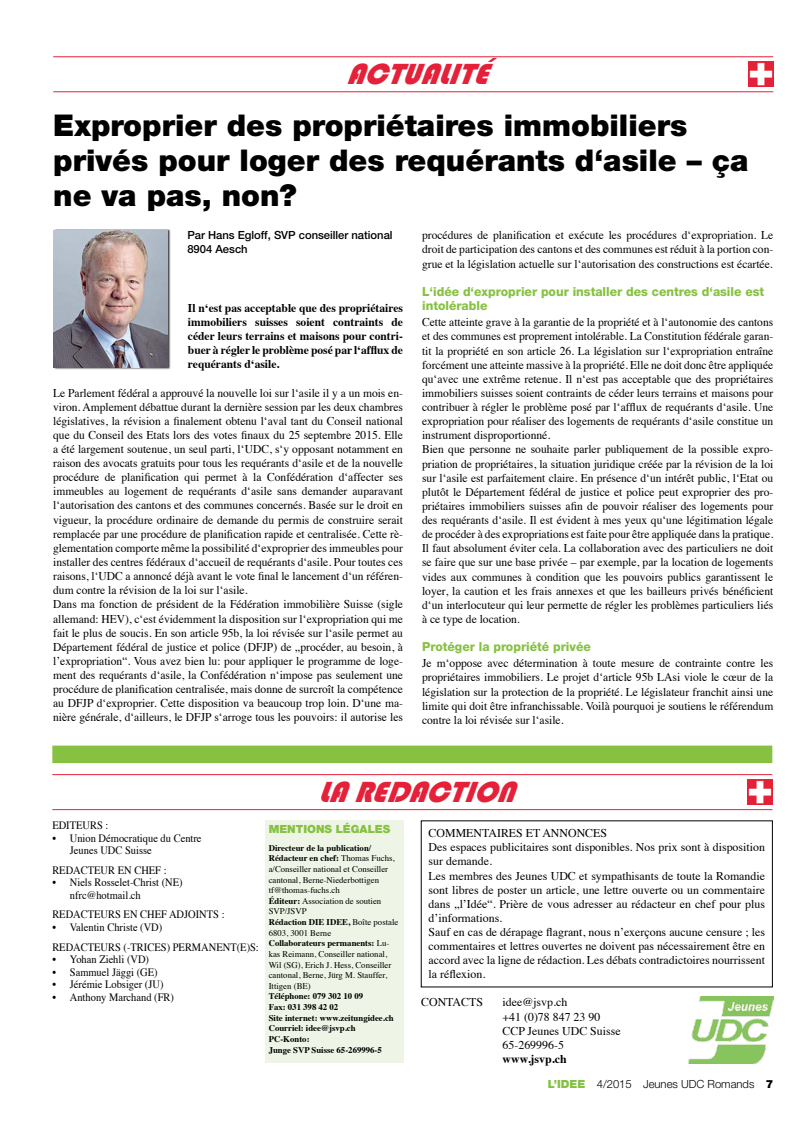
<style>
.page{position:relative;width:791px;height:1134px;background:#fff}
.page>*{position:absolute;margin:0;border:0;box-sizing:border-box;transform-origin:0 0}
.t1{font:900 30px/35px "Helvetica Neue";color:#000}
.t2{font:italic 30px "Bauhaus 93";color:#e52039}
.t3{font:800 12.5px/14.4px "Helvetica Neue";color:#86c142}
.t4{font:11.88px/14.1px "Times";color:#000}
.t5{font:700 11.88px/14.1px "Times";color:#000;text-align:justify}
.t6{font:11.25px/12.5px "Times";color:#000;scale:.93 1}
.t7{font:500 11.25px/14.1px "Helvetica Neue";color:#000}
.t8{font:300 11.25px "Helvetica Neue";color:#000}
.t9{font:900 11.25px "Helvetica Neue";color:#86c142}
.t10{font:8.75px/10.6px "Times";color:#000}
.t11{font:700 8.75px/10.6px "Times";color:#000}
.s1{font-weight:700}
.s2{font-weight:900;color:#86c142}
.s3{font-weight:900}
</style>
<div class="page">
<div style="left:52px;top:746px;width:720px;height:17px;background:#86c142"></div>
<div style="left:265px;top:821px;width:138px;height:242px;background:#eef5e7"></div>
<img style="left:688px;top:996px;width:84px;height:67px">
<hr style="left:52px;top:774px;width:720px;height:1px;background:#e52039">
<hr style="left:52px;top:809px;width:720px;height:1px;background:#e52039">
<img style="left:747px;top:780px;width:25px;height:24px">
<hr style="left:53px;top:56px;width:719px;height:1px;background:#e52039">
<hr style="left:53px;top:91px;width:719px;height:1px;background:#e52039">
<img style="left:748px;top:62px;width:24px;height:25px">
<div style="left:53px;top:229px;width:118px;height:140px;background:#000;opacity:.75"></div>
<img style="left:53px;top:230px;width:114px;height:138px">
<h1 class="t2" style="left:346px;top:57px;width:143px">ACTUALITÉ</h1>
<h1 class="t1" style="left:53px;top:108px;width:696px">Exproprier des propriétaires immobiliers privés pour loger des requérants d‘asile – ça ne va pas, non?</h1>
<p class="t7" style="left:187px;top:228px;width:207px">Par Hans Egloff, SVP conseiller national<br>8904 Aesch</p>
<p class="t4" style="left:422px;top:227px;width:352px;text-align:justify">procédures de planification et exécute les procédures d‘expropriation. Le droit de participation des cantons et des communes est réduit à la portion con&shy;grue et la législation actuelle sur l‘autorisation des constructions est écartée.</p>
<p class="t3" style="left:422px;top:284px;width:343px">L‘idée d‘exproprier pour installer des centres d‘asile est intolérable</p>
<p class="t4" style="left:422px;top:314px;width:352px">Cette atteinte grave à la garantie de la propriété et à l‘autonomie des cantons et des communes est proprement intolérable. La Constitution fédérale garan&shy;tit la propriété en son article 26. La législation sur l‘expropriation entraîne forcément une atteinte massive à la propriété. Elle ne doit donc être appliquée qu‘avec une extrême retenue. Il n‘est pas acceptable que des propriétaires immobiliers suisses soient contraints de céder leurs terrains et maisons pour contribuer à régler le problème posé par l‘afflux de requérants d‘asile. Une expropriation pour réaliser des logements de requérants d‘asile constitue un instrument disproportionné.<br>Bien que personne ne souhaite parler publiquement de la possible expro&shy;priation de propriétaires, la situation juridique créée par la révision de la loi sur l‘asile est parfaitement claire. En présence d‘un intérêt public, l‘Etat ou plutôt le Département fédéral de justice et police peut exproprier des pro&shy;priétaires immobiliers suisses afin de pouvoir réaliser des logements pour des requérants d‘asile. Il est évident à mes yeux qu‘une légitimation légale de procéder à des expropriations est faite pour être appliquée dans la pratique.<br>Il faut absolument éviter cela. La collaboration avec des particuliers ne doit se faire que sur une base privée – par exemple, par la location de logements vides aux communes à condition que les pouvoirs publics garantissent le loyer, la caution et les frais annexes et que les bailleurs privés bénéficient d‘un interlocuteur qui leur permette de régler les problèmes particuliers liés à ce type de location.</p>
<p class="t3" style="left:422px;top:640px;width:170px">Protéger la propriété privée</p>
<p class="t4" style="left:422px;top:655px;width:352px;text-align:justify">Je m‘oppose avec détermination à toute mesure de contrainte contre les propriétaires immobiliers. Le projet d‘article 95b LAsi viole le cœur de la législation sur la protection de la propriété. Le législateur franchit ainsi une limite qui doit être infranchissable. Voilà pourquoi je soutiens le référendum contre la loi révisée sur l‘asile.</p>
<p class="t5" style="left:188px;top:299px;width:216px">Il n‘est pas acceptable que des propriétaires immobiliers suisses soient contraints de céder leurs terrains et maisons pour contri&shy;buer à régler le problème posé par l‘afflux de requérants d‘asile.</p>
<p class="t4" style="left:53px;top:384px;width:351px">Le Parlement fédéral a approuvé la nouvelle loi sur l‘asile il y a un mois en&shy;viron. Amplement débattue durant la dernière session par les deux chambres législatives, la révision a finalement obtenu l‘aval tant du Conseil national que du Conseil des Etats lors des votes finaux du 25 septembre 2015. Elle a été largement soutenue, un seul parti, l‘UDC, s‘y opposant notamment en raison des avocats gratuits pour tous les requérants d‘asile et de la nouvelle procédure de planification qui permet à la Confédération d‘affecter ses immeubles au logement de requérants d‘asile sans demander auparavant l‘autorisation des cantons et des communes concernés. Basée sur le droit en vigueur, la procédure ordinaire de demande du permis de construire serait remplacée par une procédure de planification rapide et centralisée. Cette rè&shy;glementation comporte même la possibilité d‘exproprier des immeubles pour installer des centres fédéraux d‘accueil de requérants d‘asile. Pour toutes ces raisons, l‘UDC a annoncé déjà avant le vote final le lancement d‘un référen&shy;dum contre la révision de la loi sur l‘asile.<br>Dans ma fonction de président de la Fédération immobilière Suisse (sigle allemand: HEV), c‘est évidemment la disposition sur l‘expropriation qui me fait le plus de soucis. En son article 95b, la loi révisée sur l‘asile permet au Département fédéral de justice et police (DFJP) de „procéder, au besoin, à l’expropriation“. Vous avez bien lu: pour appliquer le programme de loge&shy;ment des requérants d‘asile, la Confédération n‘impose pas seulement une procédure de planification centralisée, mais donne de surcroît la compétence au DFJP d‘exproprier. Cette disposition va beaucoup trop loin. D‘une ma&shy;nière générale, d‘ailleurs, le DFJP s‘arroge tous les pouvoirs: il autorise les</p>
<p class="t6" style="left:52px;top:818px;width:62px">EDITEURS :</p>
<p class="t6" style="left:70px;top:831px;width:143px;text-indent:-18px">• Union Démocratique du Centre<br>Jeunes UDC Suisse</p>
<p class="t6" style="left:52px;top:863px;width:124px">REDACTEUR EN CHEF :</p>
<p class="t6" style="left:70px;top:875px;width:123px;text-indent:-18px">• Niels Rosselet-Christ (NE) nfrc@hotmail.ch</p>
<p class="t6" style="left:52px;top:907px;width:187px">REDACTEURS EN CHEF ADJOINTS :</p>
<p class="t6" style="left:52px;top:916px;width:223px;line-height:19.6px">• Valentin Christe (VD)<br>REDACTEURS (-TRICES) PERMANENT(E)S:</p>
<p class="t6" style="left:52px;top:952px;width:105px">• Yohan Ziehli (VD)</p>
<p class="t6" style="left:52px;top:964px;width:115px">• Sammuel Jäggi (GE)</p>
<p class="t6" style="left:52px;top:977px;width:121px">• Jérémie Lobsiger (JU)</p>
<p class="t6" style="left:52px;top:989px;width:132px">• Anthony Marchand (FR)</p>
<h1 class="t2" style="left:318px;top:774px;width:210px">LAREDACTION</h1>
<p class="t9" style="left:268px;top:822px;width:123px">MENTIONS LÉGALES</p>
<p class="t10" style="left:268px;top:842px;width:131px"><span class="s1">Directeur de la publication/<br>Rédacteur en chef:</span> Thomas Fuchs, a/Conseiller national et Conseiller cantonal, Berne-Niederbottigen tf@thomas-fuchs.ch<br><span class="s1">Éditeur:</span> Association de soutien<br>SVP/JSVP<br><span class="s1">Rédaction DIE IDEE,</span> Boîte postale<br>6803, 3001 Berne<br><span class="s1">Collaborateurs permanents:</span> Lu&shy;kas Reimann, Conseiller national,<br>Wil (SG), Erich J. Hess, Conseiller cantonal, Berne, Jürg M. Stauffer,<br>Ittigen (BE)</p>
<p class="t11" style="left:268px;top:990px;width:126px">Téléphone: 079 302 10 09<br>Fax: 031 398 42 02<br>Site internet: www.zeitungidee.ch<br>Courriel: idee@jsvp.ch<br>PC-Konto:<br>Junge SVP Suisse 65-269996-5</p>
<p class="t4" style="left:428px;top:825px;width:338px">COMMENTAIRES ET ANNONCES<br>Des espaces publicitaires sont disponibles. Nos prix sont à disposition sur demande.<br>Les membres des Jeunes UDC et sympathisants de toute la Romandie sont libres de poster un article, une lettre ouverte ou un commentaire dans „l’Idée“. Prière de vous adresser au rédacteur en chef pour plus d’informations.<br>Sauf en cas de dérapage flagrant, nous n’exerçons aucune censure ; les commentaires et lettres ouvertes ne doivent pas nécessairement être en accord avec la ligne de rédaction. Les débats contradictoires nourrissent la réflexion.</p>
<p class="t4" style="left:421px;top:994px;width:63px">CONTACTS</p>
<p class="t4" style="left:502px;top:994px;width:119px">idee@jsvp.ch<br>+41 (0)78 847 23 90<br>CCP Jeunes UDC Suisse<br>65-269996-5</p>
<p class="t5" style="left:502px;top:1050px;width:66px">www.jsvp.ch</p>
<p class="t8" style="left:547px;top:1077px;width:227px"><span class="s2">L’IDEE</span> 4/2015 Jeunes UDC Romands <span class="s3">7</span></p>
</div>
